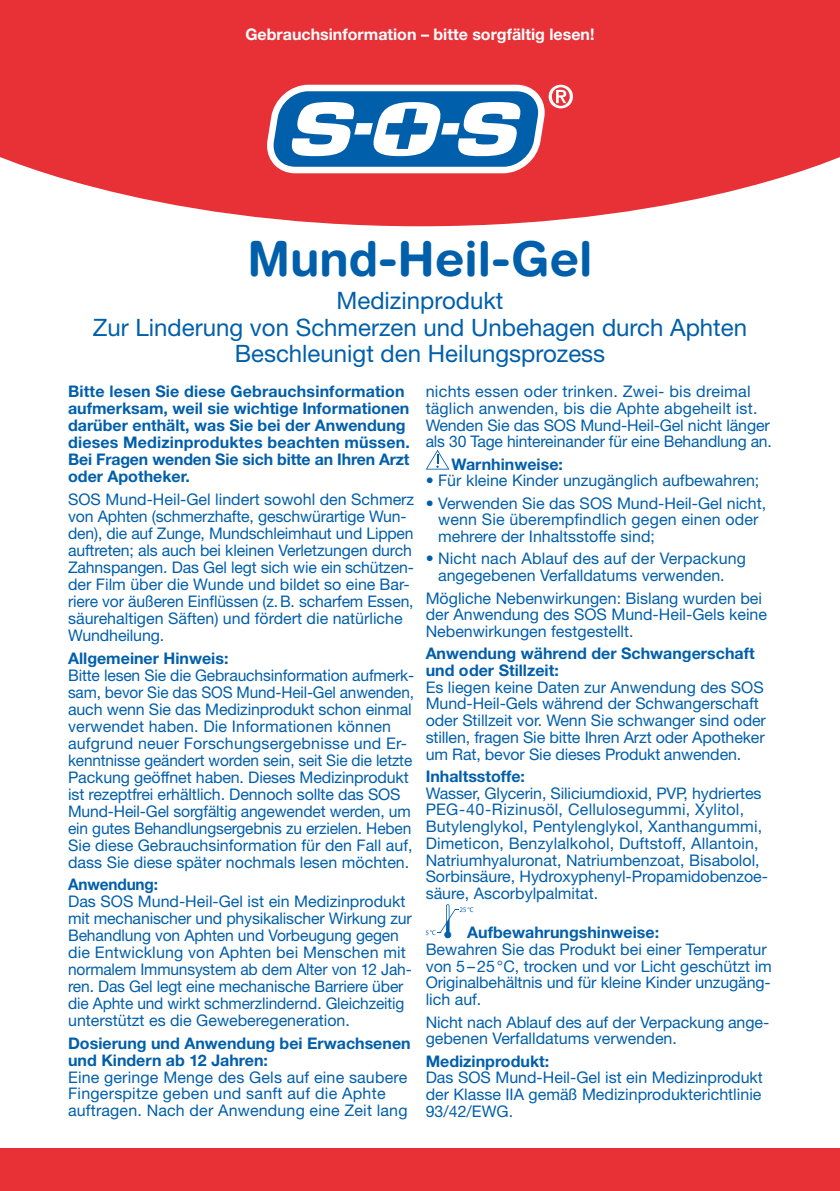
<style>
.page{position:relative;width:840px;height:1191px;background:#fff}
.page>*{position:absolute;margin:0;border:0;box-sizing:border-box;transform-origin:0 0}
.t1{font:700 48px "Helvetica Rounded LT Std";color:#005fab}
.t2{font:24px/26.8px "Helvetica Neue LT Pro";color:#005fab;text-align:center}
.t3{font:16px/17px "Helvetica Neue LT Pro";color:#005fab}
.t4{font:700 16px/17px "Helvetica Neue LT Pro";color:#005fab}
.t5{font:700 16px "Helvetica Neue LT Pro";color:#fff}
.t6{font:700 16px "Helvetica Neue LT Pro";color:#005fab;scale:.96 1}
</style>
<div class="page">
<svg style="left:0;top:0;width:839px;height:226px;background:#e9474d"></svg>
<svg style="left:426px;top:450px;width:23px;height:19px"></svg>
<svg style="left:425px;top:904px;width:48px;height:34px"></svg>
<svg style="left:267px;top:85px;width:305px;height:88px"></svg>
<div style="left:0;top:1148px;width:839px;height:43px;background:#e73137"></div>
<p class="t5" style="left:245px;top:24px;width:350px">Gebrauchsinformation – bitte sorgfältig lesen!</p>
<h1 class="t1" style="left:247px;top:230px;width:346px">Mund-Heil-Gel</h1>
<h2 class="t2" style="left:93px;top:286px;width:655px">Medizinprodukt<br>Zur Linderung von Schmerzen und Unbehagen durch Aphten<br>Beschleunigt den Heilungsprozess</h2>
<p class="t4" style="left:68px;top:382px;width:343px">Bitte lesen Sie diese Gebrauchsinformation aufmerksam, weil sie wichtige Informationen darüber enthält, was Sie bei der Anwendung dieses Medizinproduktes beachten müssen.<br>Bei Fragen wenden Sie sich bitte an Ihren Arzt oder Apotheker.</p>
<p class="t3" style="left:68px;top:490px;width:347px">SOS Mund-Heil-Gel lindert sowohl den Schmerz von Aphten (schmerzhafte, geschwürartige Wun&shy;den), die auf Zunge, Mundschleimhaut und Lippen auftreten; als auch bei kleinen Verletzungen durch Zahnspangen. Das Gel legt sich wie ein schützen&shy;der Film über die Wunde und bildet so eine Bar&shy;riere vor äußeren Einflüssen (z.B. scharfem Essen, säurehaltigen Säften) und fördert die natürliche Wundheilung.</p>
<p class="t4" style="left:68px;top:649px;width:162px">Allgemeiner Hinweis:</p>
<p class="t3" style="left:68px;top:666px;width:347px">Bitte lesen Sie die Gebrauchsinformation aufmerk&shy;sam, bevor Sie das SOS Mund-Heil-Gel anwenden, auch wenn Sie das Medizinprodukt schon einmal verwendet haben. Die Informationen können aufgrund neuer Forschungsergebnisse und Er&shy;kenntnisse geändert worden sein, seit Sie die letzte Packung geöffnet haben. Dieses Medizinprodukt ist rezeptfrei erhältlich. Dennoch sollte das SOS Mund-Heil-Gel sorgfältig angewendet werden, um ein gutes Behandlungsergebnis zu erzielen. Heben Sie diese Gebrauchsinformation für den Fall auf, dass Sie diese später nochmals lesen möchten.</p>
<p class="t6" style="left:68px;top:874px;width:95px">Anwendung:</p>
<p class="t3" style="left:68px;top:892px;width:345px">Das SOS Mund-Heil-Gel ist ein Medizinprodukt mit mechanischer und physikalischer Wirkung zur Behandlung von Aphten und Vorbeugung gegen die Entwicklung von Aphten bei Menschen mit normalem Immunsystem ab dem Alter von 12 Jah&shy;ren. Das Gel legt eine mechanische Barriere über die Aphte und wirkt schmerzlindernd. Gleichzeitig unterstützt es die Geweberegeneration.</p>
<p class="t4" style="left:68px;top:1034px;width:344px">Dosierung und Anwendung bei Erwachsenen und Kindern ab 12 Jahren:</p>
<p class="t3" style="left:68px;top:1068px;width:341px">Eine geringe Menge des Gels auf eine saubere<br>Fingerspitze geben und sanft auf die Aphte auftragen. Nach der Anwendung eine Zeit lang</p>
<p class="t3" style="left:425px;top:382px;width:347px">nichts essen oder trinken. Zwei- bis dreimal täglich anwenden, bis die Aphte abgeheilt ist.<br>Wenden Sie das SOS Mund-Heil-Gel nicht länger als 30 Tage hintereinander für eine Behandlung an.</p>
<p class="t4" style="left:451px;top:455px;width:113px">Warnhinweise:</p>
<p class="t3" style="left:425px;top:472px;width:335px">• Für kleine Kinder unzugänglich aufbewahren;</p>
<p class="t3" style="left:438px;top:494px;width:329px;text-indent:-12px">• Verwenden Sie das SOS Mund-Heil-Gel nicht, wenn Sie überempfindlich gegen einen oder mehrere der Inhaltsstoffe sind;</p>
<p class="t3" style="left:425px;top:550px;width:322px;text-align:center">• Nicht nach Ablauf des auf der Verpackung angegebenen Verfalldatums verwenden.</p>
<p class="t3" style="left:425px;top:589px;width:343px">Mögliche Nebenwirkungen: Bislang wurden bei der Anwendung des SOS Mund-Heil-Gels keine<br>Nebenwirkungen festgestellt.</p>
<p class="t4" style="left:425px;top:645px;width:330px">Anwendung während der Schwangerschaft und oder Stillzeit:</p>
<p class="t3" style="left:425px;top:678px;width:341px">Es liegen keine Daten zur Anwendung des SOS Mund-Heil-Gels während der Schwangerschaft oder Stillzeit vor. Wenn Sie schwanger sind oder stillen, fragen Sie bitte Ihren Arzt oder Apotheker um Rat, bevor Sie dieses Produkt anwenden.</p>
<p class="t4" style="left:425px;top:767px;width:101px">Inhaltsstoffe:</p>
<p class="t3" style="left:425px;top:784px;width:343px">Wasser, Glycerin, Siliciumdioxid, PVP, hydriertes PEG-40-Rizinusöl, Cellulosegummi, Xylitol, Butylenglykol, Pentylenglykol, Xanthangummi, Dimeticon, Benzylalkohol, Duftstoff, Allantoin, Natriumhyaluronat, Natriumbenzoat, Bisabolol, Sorbinsäure, Hydroxyphenyl-Propamidobenzoe&shy;säure, Ascorbylpalmitat.</p>
<p class="t4" style="left:467px;top:923px;width:193px">Aufbewahrungshinweise:</p>
<p class="t3" style="left:425px;top:940px;width:347px">Bewahren Sie das Produkt bei einer Temperatur von 5–25°C, trocken und vor Licht geschützt im Originalbehältnis und für kleine Kinder unzugäng&shy;lich auf.</p>
<p class="t3" style="left:425px;top:1013px;width:343px">Nicht nach Ablauf des auf der Verpackung ange&shy;gebenen Verfalldatums verwenden.</p>
<p class="t4" style="left:425px;top:1052px;width:125px">Medizinprodukt:</p>
<p class="t3" style="left:425px;top:1068px;width:338px;text-align:justify">Das SOS Mund-Heil-Gel ist ein Medizinprodukt der Klasse IIA gemäß Medizinprodukterichtlinie 93/42/EWG.</p>
</div>
